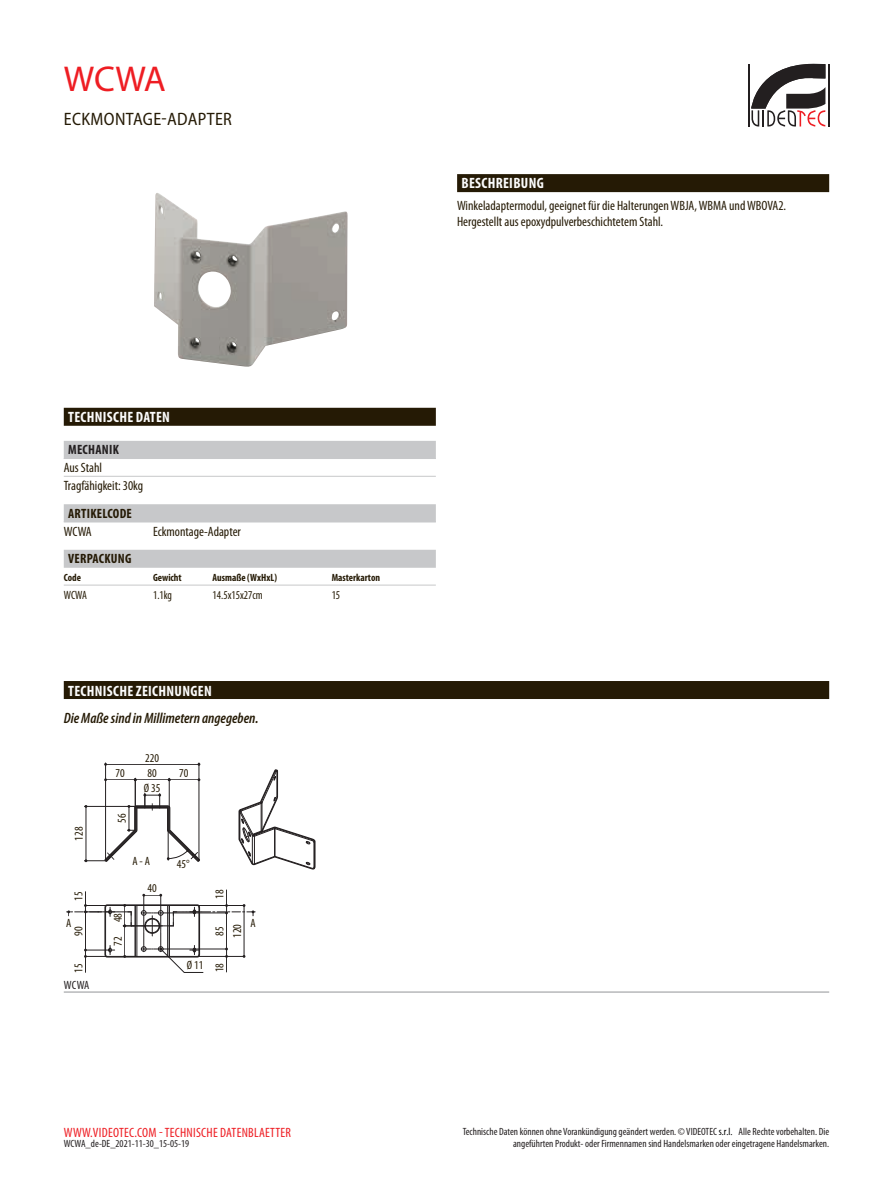
<style>
.page{position:relative;width:893px;height:1191px;background:#fff}
.page>*{position:absolute;margin:0;border:0;box-sizing:border-box;transform-origin:0 0}
.t1{font:36px "Myriad Pro";color:#ee1d23}
.t2{font:semi-condensed 18px "Myriad Pro";letter-spacing:.02em;color:#251a05}
.t3{font:700 condensed 15px "Myriad Pro";letter-spacing:.02em;color:#fcfcfc}
.t4{font:italic 600 condensed 15px "Myriad Pro";color:#251a05}
.t5{font:condensed 13.5px/16.2px "Myriad Pro";color:#251a05}
.t6{font:condensed 13.5px "Myriad Pro";letter-spacing:.02em;color:#ee1d23}
.t7{font:700 condensed 13.5px "Myriad Pro";letter-spacing:.02em;color:#251a05}
.t8{font:700 condensed 13.5px "Myriad Pro";letter-spacing:.02em;color:#231f20}
.t9{font:condensed 12px/17.5px "Myriad Pro";color:#251a05}
.t10{font:condensed 12px "Myriad Pro";color:#251a05;scale:.93 1}
.t11{font:condensed 12px "Myriad Pro";color:#231f20}
.t12{font:condensed 10.5px/12.6px "Myriad Pro";color:#231f20;text-align:right}
.t13{font:700 condensed 10.5px "Myriad Pro";color:#251a05}
.s1{color:#000}
</style>
<div class="page">
<hr style="left:748px;top:64px;width:2px;height:62px;background:#231f20">
<hr style="left:828px;top:64px;width:1px;height:62px;background:#231f20">
<svg style="left:751px;top:64px;width:74px;height:63px"></svg>
<img style="left:154px;top:193px;width:194px;height:174px">
<div style="left:457px;top:174px;width:372px;height:18px;background:#251a05"></div>
<div style="left:64px;top:408px;width:372px;height:18px;background:#251a05"></div>
<div style="left:64px;top:441px;width:372px;height:18px;background:#c7c8ca"></div>
<hr style="left:64px;top:476px;width:372px;height:1px;background:#c7c8ca">
<div style="left:64px;top:504px;width:372px;height:18px;background:#c7c8ca"></div>
<div style="left:64px;top:550px;width:372px;height:18px;background:#c7c8ca"></div>
<hr style="left:64px;top:585px;width:372px;height:1px;background:#c7c8ca">
<div style="left:64px;top:681px;width:765px;height:18px;background:#251a05"></div>
<svg style="left:239px;top:769px;width:76px;height:100px"></svg>
<hr style="left:135px;top:779px;width:34px;height:1px;background:#231f20">
<hr style="left:135px;top:778px;width:1px;height:30px;background:#231f20">
<svg style="left:104px;top:778px;width:33px;height:3px"></svg>
<hr style="left:169px;top:778px;width:1px;height:30px;background:#231f20">
<hr style="left:169px;top:779px;width:30px;height:1px;background:#231f20">
<hr style="left:105px;top:763px;width:1px;height:97px;background:#231f20">
<hr style="left:199px;top:763px;width:1px;height:97px;background:#231f20">
<hr style="left:106px;top:764px;width:93px;height:1px;background:#231f20">
<svg style="left:84px;top:793px;width:116px;height:69px"></svg>
<svg style="left:67px;top:889px;width:188px;height:83px"></svg>
<hr style="left:64px;top:991px;width:765px;height:1px;background:#939598">
<h1 class="t1" style="left:64px;top:59px;width:104px">WCWA</h1>
<h2 class="t2" style="left:64px;top:109px;width:170px">ECKMONTAGE-ADAPTER</h2>
<h3 class="t3" style="left:68px;top:408px;width:103px">TECHNISCHE DATEN</h3>
<p class="t8" style="left:68px;top:442px;width:52px">MECHANIK</p>
<p class="t5" style="left:64px;top:459px;width:81px;line-height:17.7px">Aus Stahl<br>Tragfähigkeit: 30kg</p>
<p class="t7" style="left:68px;top:506px;width:65px">ARTIKELCODE</p>
<p class="t5" style="left:64px;top:523px;width:30px">WCWA</p>
<p class="t5" style="left:153px;top:523px;width:89px">Eckmontage-Adapter</p>
<p class="t7" style="left:68px;top:551px;width:65px">VERPACKUNG</p>
<p class="t13" style="left:64px;top:572px;width:19px">Code</p>
<p class="t13" style="left:153px;top:572px;width:30px">Gewicht</p>
<p class="t13" style="left:213px;top:572px;width:66px">Ausmaße (WxHxL)</p>
<p class="t13" style="left:332px;top:572px;width:50px">Masterkarton</p>
<p class="t10" style="left:64px;top:588px;width:26px">WCWA</p>
<p class="t10" style="left:153px;top:588px;width:22px">1.1kg</p>
<p class="t10" style="left:213px;top:588px;width:55px">14.5x15x27cm</p>
<p class="t10" style="left:332px;top:588px;width:11px">15</p>
<h3 class="t3" style="left:68px;top:682px;width:145px">TECHNISCHE ZEICHNUNGEN</h3>
<h3 class="t4" style="left:64px;top:710px;width:196px">Die Maße sind in Millimetern angegeben.</h3>
<p class="t9" style="left:145px;top:749px;width:15px">220</p>
<p class="t9" style="left:116px;top:764px;width:11px">70</p>
<p class="t9" style="left:179px;top:764px;width:11px">70</p>
<p class="t9" style="left:147px;top:764px;width:11px">80</p>
<p class="t9" style="left:70px;top:840px;width:15px;rotate:-90deg">128</p>
<p class="t9" style="left:70px;top:900px;width:11px;rotate:-90deg">15</p>
<p class="t9" style="left:113px;top:823px;width:11px;rotate:-90deg">56</p>
<p class="t9" style="left:144px;top:779px;width:18px">Ø 35</p>
<p class="t9" style="left:132px;top:853px;width:19px">A - A</p>
<p class="t9" style="left:147px;top:880px;width:11px">40</p>
<p class="t9" style="left:177px;top:856px;width:14px">45°</p>
<p class="t9" style="left:211px;top:899px;width:11px;rotate:-90deg">18</p>
<p class="t9" style="left:109px;top:922px;width:11px;rotate:-90deg">48</p>
<p class="t9" style="left:109px;top:945px;width:11px;rotate:-90deg">72</p>
<p class="t9" style="left:66px;top:914px;width:7px">A</p>
<p class="t9" style="left:250px;top:914px;width:7px">A</p>
<p class="t9" style="left:70px;top:935px;width:11px;rotate:-90deg">90</p>
<p class="t9" style="left:211px;top:938px;width:15px;rotate:-90deg">85<br>120</p>
<p class="t9" style="left:70px;top:972px;width:11px;rotate:-90deg">15</p>
<p class="t11" style="left:64px;top:978px;width:27px">WCWA</p>
<p class="t9" style="left:187px;top:957px;width:18px">Ø 11</p>
<p class="t9" style="left:211px;top:972px;width:11px;rotate:-90deg">18</p>
<h3 class="t3" style="left:461px;top:175px;width:84px">BESCHREIBUNG</h3>
<p class="t5" style="left:457px;top:198px;width:331px">Winkeladaptermodul, geeignet für die Halterungen WBJA, WBMA und WBOVA2.<br>Hergestellt aus epoxydpulverbeschichtetem Stahl.</p>
<p class="t6" style="left:64px;top:1125px;width:229px">WWW.VIDEOTEC.COM - TECHNISCHE DATENBLAETTER</p>
<p class="t12" style="left:463px;top:1125px;width:271px">Technische Daten können ohne Vorankündigung geändert werden. © VIDEOTEC <span class="s1">s.r.l.</span></p>
<p class="t12" style="left:513px;top:1125px;width:318px">Alle Rechte vorbehalten. Die<br>angeführten Produkt- oder Firmennamen sind Handelsmarken oder eingetragene Handelsmarken.</p>
<p class="t12" style="left:64px;top:1137px;width:127px">WCWA_de-DE_2021-11-30_15-05-19</p>
</div>
